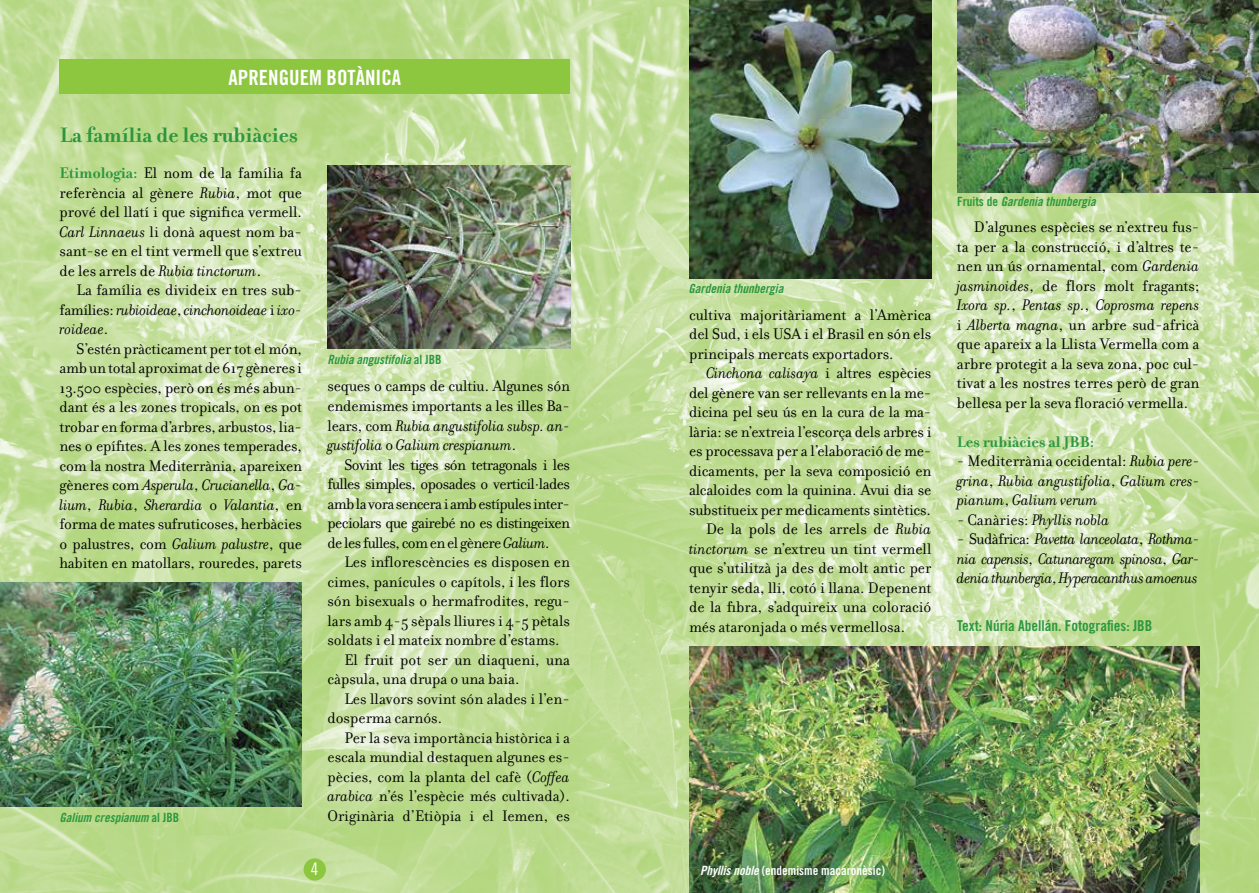
<style>
.page{position:relative;width:1259px;height:893px;background:#fff}
.page>*{position:absolute;margin:0;border:0;box-sizing:border-box;transform-origin:0 0}
.t1{font:700 22.5px "Filosofia";color:#2c973e}
.t2{font:21px "Trade Gothic Bold Cond Twenty";color:#fff}
.t3{font:17.25px "Trade Gothic Cond Eighteen";color:#fff}
.t4{font:16.5px/19.5px "Filosofia";color:#000;text-align:justify}
.t5{font:italic 16.5px/19.5px "Filosofia";letter-spacing:-.01em;color:#000;text-align:justify}
.t6{font:700 16.5px "Filosofia";color:#2c973e}
.t7{font:15px "Trade Gothic Bold Cond Twenty";color:#2c973e}
.t8{font:12.75px "Trade Gothic Bold Cond Twenty Obl";color:#2c973e}
.t9{font:12.75px "Trade Gothic Bold Cond Twenty";color:#fff}
.s1{font-weight:700;color:#2c973e}
.s2{font-style:italic}
.s3{font-family:"Trade Gothic Bold Cond Twenty"}
.s4{font-style:normal}
.s5{font-family:"Trade Gothic Bold Cond Twenty Obl"}
</style>
<div class="page">
<img style="left:0;top:0;width:1259px;height:893px">
<div style="left:304px;top:858px;width:22px;height:23px;background:#8dc63f;border-radius:50%"></div>
<div style="left:60px;top:60px;width:510px;height:34px;background:#8dc63f"></div>
<img style="left:0;top:583px;width:302px;height:224px">
<img style="left:327px;top:166px;width:243px;height:183px">
<img style="left:957px;top:0;width:302px;height:192px">
<img style="left:689px;top:646px;width:510px;height:247px">
<img style="left:689px;top:0;width:242px;height:278px">
<p class="t2" style="left:228px;top:65px;width:20px">Apren</p>
<p class="t2" style="left:279px;top:65px;width:22px">guem</p>
<p class="t2" style="left:326px;top:65px;width:11px">botànica</p>
<h1 class="t1" style="left:60px;top:121px;width:239px">La família de les rubiàcies</h1>
<p class="t4" style="left:60px;top:164px;width:244px"><span class="s1">Etimologia:</span> El nom de la família fa referència al gènere <span class="s2">Rubia</span>, mot que prové del llatí i que significa vermell.<br><span class="s2">Carl Linnaeus</span> li donà aquest nom ba&shy;sant-se en el tint vermell que s’extreu de les arrels de <span class="s2">Rubia tinctorum</span>.</p>
<p class="t4" style="left:60px;top:281px;width:244px;text-indent:17px">La família es divideix en tres sub&shy;famílies: <span class="s2">rubioideae</span>, <span class="s2">cinchonoideae</span> i <span class="s2">ixo&shy;roideae</span>.</p>
<p class="t4" style="left:59px;top:339px;width:244px;text-indent:17px">S’estén pràcticament per tot el món, amb un total aproximat de 617 gèneres i 13.500 espècies, però on és més abun&shy;dant és a les zones tropicals, on es pot trobar en forma d’arbres, arbustos, lia&shy;nes o epífites. A les zones temperades, com la nostra Mediterrània, apareixen gèneres com <span class="s2">Asperula</span>, <span class="s2">Crucianella</span>, <span class="s2">Ga&shy;lium</span>, <span class="s2">Rubia</span>, <span class="s2">Sherardia</span> o <span class="s2">Valantia</span>, en forma de mates sufruticoses, herbàcies o palustres, com <span class="s2">Galium palustre</span>, que habiten en matollars, rouredes, parets</p>
<p class="t8" style="left:60px;top:810px;width:121px">Galium crespianum <span class="s3">al JBB</span></p>
<p class="t8" style="left:327px;top:351px;width:115px">Rubia angustifolia <span class="s3">al JBB</span></p>
<p class="t4" style="left:327px;top:377px;width:244px">seques o camps de cultiu. Algunes són endemismes importants a les illes Ba&shy;lears, com <span class="s2">Rubia angustifolia subsp. an&shy;gustifolia</span> o <span class="s2">Galium crespianum</span>.</p>
<p class="t4" style="left:327px;top:455px;width:244px;text-indent:17px">Sovint les tiges són tetragonals i les fulles simples, oposades o verticil·lades amb la vora sencera i amb estípules inter&shy;peciolars que gairebé no es distingeixen de les fulles, com en el gènere <span class="s2">Galium</span>.</p>
<p class="t4" style="left:344px;top:552px;width:227px">Les inflorescències es disposen en</p>
<p class="t4" style="left:327px;top:572px;width:244px">cimes, panícules o capítols, i les flors</p>
<p class="t4" style="left:327px;top:591px;width:244px">són bisexuals o hermafrodites, regu-</p>
<p class="t4" style="left:327px;top:611px;width:244px">lars amb 4-5 sèpals lliures i 4-5 pètals</p>
<p class="t4" style="left:327px;top:630px;width:234px">soldats i el mateix nombre d’estams.</p>
<p class="t4" style="left:344px;top:650px;width:227px">El fruit pot ser un diaqueni, una</p>
<p class="t4" style="left:327px;top:669px;width:194px">càpsula, una drupa o una baia.</p>
<p class="t4" style="left:344px;top:689px;width:227px">Les llavors sovint són alades i l’en-</p>
<p class="t4" style="left:327px;top:708px;width:116px">dosperma carnós.</p>
<p class="t4" style="left:344px;top:728px;width:227px">Per la seva importància històrica i a</p>
<p class="t4" style="left:327px;top:747px;width:244px">escala mundial destaquen algunes es-</p>
<p class="t4" style="left:327px;top:767px;width:244px">pècies, com la planta del cafè (<span class="s2">Coffea</span></p>
<p class="t4" style="left:327px;top:786px;width:244px"><span class="s2">arabica</span> n’és l’espècie més cultivada).</p>
<p class="t4" style="left:327px;top:806px;width:244px">Originària d’Etiòpia i el Iemen, es</p>
<p class="t3" style="left:311px;top:859px;width:9px">4</p>
<p class="t8" style="left:688px;top:281px;width:96px">Gardenia thunbergia</p>
<p class="t4" style="left:689px;top:305px;width:244px">cultiva majoritàriament a l’Amèrica del Sud, i els USA i el Brasil en són els principals mercats exportadors.</p>
<p class="t5" style="left:706px;top:364px;width:227px">Cinchona calisaya <span class="s4">i altres espècies</span></p>
<p class="t4" style="left:689px;top:383px;width:244px">del gènere van ser rellevants en la me-</p>
<p class="t4" style="left:689px;top:403px;width:244px">dicina pel seu ús en la cura de la ma-</p>
<p class="t4" style="left:689px;top:422px;width:244px">lària: se n’extreia l’escorça dels arbres i</p>
<p class="t4" style="left:689px;top:442px;width:244px">es processava per a l’elaboració de me-</p>
<p class="t4" style="left:689px;top:461px;width:244px">dicaments, per la seva composició en</p>
<p class="t4" style="left:689px;top:481px;width:244px">alcaloides com la quinina. Avui dia se</p>
<p class="t4" style="left:689px;top:500px;width:243px">substitueix per medicaments sintètics.</p>
<p class="t4" style="left:706px;top:520px;width:227px">De la pols de les arrels de <span class="s2">Rubia</span></p>
<p class="t4" style="left:689px;top:539px;width:244px"><span class="s2">tinctorum</span> se n’extreu un tint vermell</p>
<p class="t4" style="left:689px;top:559px;width:244px">que s’utilitzà ja des de molt antic per</p>
<p class="t4" style="left:689px;top:578px;width:244px">tenyir seda, lli, cotó i llana. Depenent</p>
<p class="t4" style="left:689px;top:598px;width:244px">de la fibra, s’adquireix una coloració</p>
<p class="t4" style="left:689px;top:617px;width:218px">més ataronjada o més vermellosa.</p>
<p class="t8" style="left:957px;top:194px;width:140px"><span class="s3">Fruits de</span> Gardenia thunbergia</p>
<p class="t4" style="left:957px;top:218px;width:244px;text-indent:17px">D’algunes espècies se n’extreu fus&shy;ta per a la construcció, i d’altres te&shy;nen un ús ornamental, com <span class="s2">Gardenia jasminoides</span>, de flors molt fragants; <span class="s2">Ixora sp.</span>, <span class="s2">Pentas sp.</span>, <span class="s2">Coprosma repens </span>i <span class="s2">Alberta magna</span>, un arbre sud-africà que apareix a la Llista Vermella com a arbre protegit a la seva zona, poc cul&shy;tivat a les nostres terres però de gran bellesa per la seva floració vermella.</p>
<p class="t6" style="left:957px;top:432px;width:139px">Les rubiàcies al JBB:</p>
<p class="t5" style="left:957px;top:452px;width:244px"><span class="s4">- Mediterrània occidental:</span> Rubia pere&shy;grina<span class="s4">,</span> Rubia angustifolia<span class="s4">,</span> Galium cres&shy;pianum<span class="s4">,</span> Galium verum</p>
<p class="t5" style="left:957px;top:510px;width:154px"><span class="s4">- Canàries:</span> Phyllis nobla</p>
<p class="t5" style="left:957px;top:530px;width:244px"><span class="s4">- Sudàfrica:</span> Pavetta lanceolata<span class="s4">,</span> Rothma&shy;nia capensis<span class="s4">,</span> Catunaregam spinosa<span class="s4">,</span> Gar&shy;denia thunbergia<span class="s4">,</span> Hyperacanthus amoenus</p>
<p class="t7" style="left:957px;top:617px;width:197px">Text: Núria Abellán. Fotografies: JBB</p>
<p class="t9" style="left:700px;top:863px;width:186px"><span class="s5">Phyllis noble</span> (endemisme macaronèsic)</p>
</div>
